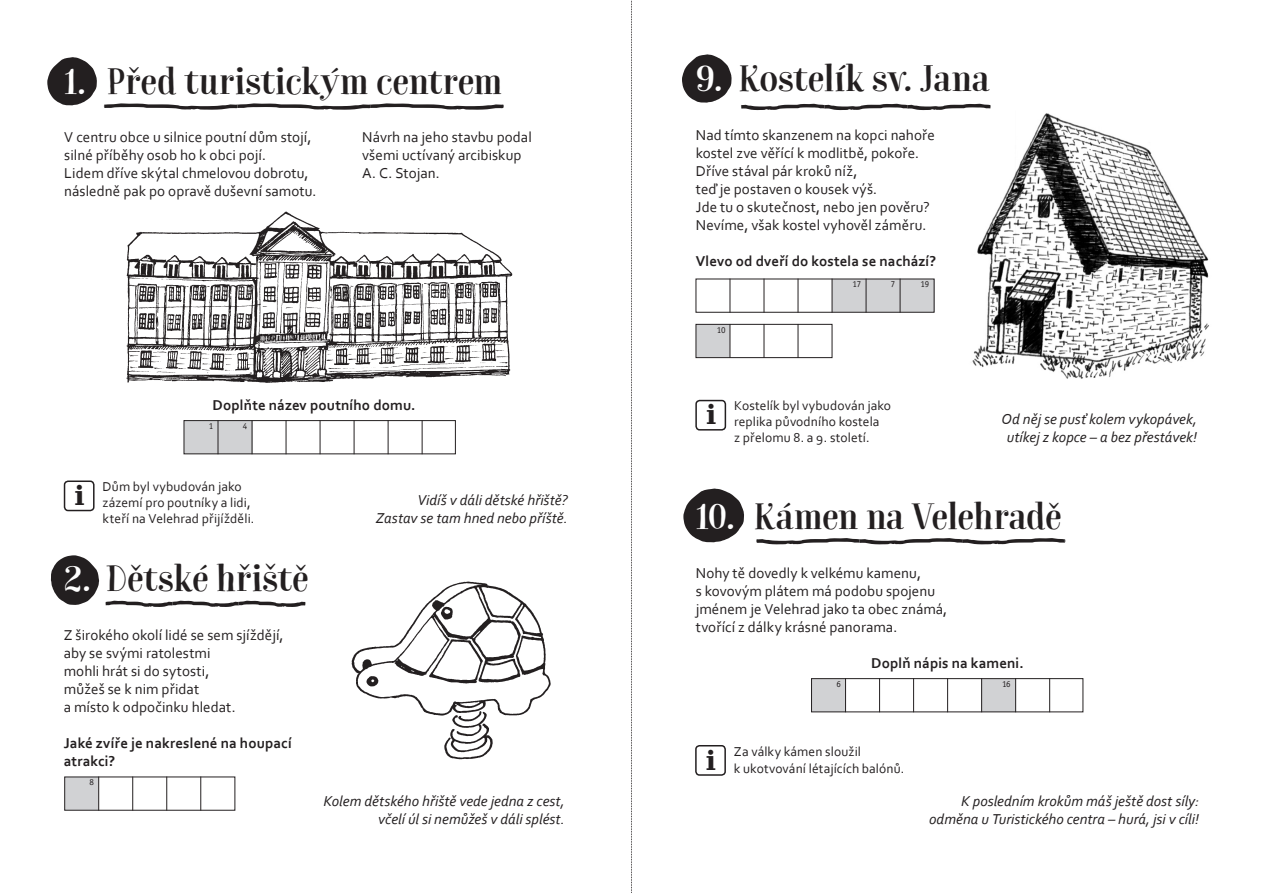
<style>
.page{position:relative;width:1263px;height:893px;background:#fff}
.page>*{position:absolute;margin:0;border:0;box-sizing:border-box;transform-origin:0 0}
.zastávka{font:900 36px "Bach";letter-spacing:-.005em;color:#231f20}
.zastávka-2{font:700 27px "DejaVu Serif";color:#231f20}
.text{font:15px/18px "Corbel";letter-spacing:.005em;color:#231f20}
.text-2{font:italic 15px "Corbel";color:#231f20}
.text-3{font:700 15px/18px "Corbel";letter-spacing:.005em;color:#231f20}
.info{font:13.5px/16.2px "Corbel";letter-spacing:.01em;color:#231f20}
.t1{font:9px "Officina San Itc TEE";letter-spacing:-.035em;color:#231f20}
.s1{color:#fff}
</style>
<div class="page">
<svg style="left:631px;top:0;width:1px;height:893px"></svg>
<img style="left:972px;top:113px;width:237px;height:266px">
<svg style="left:683px;top:488px;width:61px;height:54px"></svg>
<svg style="left:682px;top:54px;width:49px;height:49px"></svg>
<svg style="left:51px;top:555px;width:48px;height:50px"></svg>
<img style="left:351px;top:581px;width:200px;height:179px">
<img style="left:126px;top:211px;width:387px;height:172px">
<div style="left:65px;top:777px;width:34px;height:33px;background:#d1d2d4"></div>
<div style="left:64px;top:777px;width:171px;height:34px;border:1px solid #231f20"></div>
<hr style="left:98px;top:777px;width:1px;height:34px;background:#231f20">
<hr style="left:132px;top:777px;width:1px;height:34px;background:#231f20">
<hr style="left:166px;top:777px;width:1px;height:34px;background:#231f20">
<hr style="left:200px;top:777px;width:1px;height:34px;background:#231f20">
<div style="left:184px;top:421px;width:68px;height:33px;background:#d1d2d4"></div>
<div style="left:184px;top:420px;width:272px;height:34px;border:1px solid #231f20"></div>
<hr style="left:218px;top:420px;width:1px;height:34px;background:#231f20">
<hr style="left:252px;top:420px;width:1px;height:34px;background:#231f20">
<hr style="left:286px;top:420px;width:1px;height:34px;background:#231f20">
<hr style="left:320px;top:420px;width:1px;height:34px;background:#231f20">
<hr style="left:354px;top:420px;width:1px;height:34px;background:#231f20">
<hr style="left:388px;top:420px;width:1px;height:34px;background:#231f20">
<hr style="left:422px;top:420px;width:1px;height:34px;background:#231f20">
<div style="left:981px;top:679px;width:35px;height:33px;background:#d1d2d4"></div>
<div style="left:811px;top:679px;width:35px;height:33px;background:#d1d2d4"></div>
<div style="left:811px;top:678px;width:272px;height:34px;border:1px solid #231f20"></div>
<hr style="left:845px;top:678px;width:1px;height:34px;background:#231f20">
<hr style="left:879px;top:678px;width:1px;height:34px;background:#231f20">
<hr style="left:913px;top:678px;width:1px;height:34px;background:#231f20">
<hr style="left:947px;top:678px;width:1px;height:34px;background:#231f20">
<hr style="left:981px;top:678px;width:1px;height:34px;background:#231f20">
<hr style="left:1015px;top:678px;width:1px;height:34px;background:#231f20">
<hr style="left:1049px;top:678px;width:1px;height:34px;background:#231f20">
<div style="left:832px;top:279px;width:34px;height:33px;background:#d1d2d4"></div>
<div style="left:900px;top:279px;width:34px;height:33px;background:#d1d2d4"></div>
<div style="left:866px;top:279px;width:34px;height:33px;background:#d1d2d4"></div>
<div style="left:696px;top:279px;width:238px;height:34px;border:1px solid #231f20"></div>
<hr style="left:730px;top:279px;width:1px;height:34px;background:#231f20">
<hr style="left:764px;top:279px;width:1px;height:34px;background:#231f20">
<hr style="left:798px;top:279px;width:1px;height:34px;background:#231f20">
<hr style="left:832px;top:279px;width:1px;height:34px;background:#231f20">
<hr style="left:866px;top:279px;width:1px;height:34px;background:#231f20">
<hr style="left:900px;top:279px;width:1px;height:34px;background:#231f20">
<div style="left:696px;top:324px;width:34px;height:33px;background:#d1d2d4"></div>
<div style="left:696px;top:324px;width:136px;height:34px;border:1px solid #231f20"></div>
<hr style="left:730px;top:324px;width:1px;height:34px;background:#231f20">
<hr style="left:764px;top:324px;width:1px;height:34px;background:#231f20">
<hr style="left:798px;top:324px;width:1px;height:34px;background:#231f20">
<svg style="left:47px;top:57px;width:50px;height:48px"></svg>
<svg style="left:104px;top:103px;width:400px;height:7px"></svg>
<svg style="left:106px;top:600px;width:200px;height:7px"></svg>
<svg style="left:741px;top:103px;width:250px;height:8px"></svg>
<svg style="left:756px;top:538px;width:310px;height:7px"></svg>
<div style="left:64px;top:480px;width:31px;height:31px;border:2px solid #231f20;border-radius:4px"></div>
<div style="left:695px;top:400px;width:31px;height:31px;border:2px solid #231f20;border-radius:4px"></div>
<div style="left:695px;top:745px;width:31px;height:31px;border:2px solid #231f20;border-radius:4px"></div>
<p class="zastávka" style="left:64px;top:60px;width:439px"><span class="s1">1.</span> Před turistickým centrem</p>
<p class="text" style="left:64px;top:128px;width:249px">V centru obce u silnice poutní dům stojí,</p>
<p class="text" style="left:64px;top:146px;width:203px">silné příběhy osob ho k obci pojí.</p>
<p class="text" style="left:64px;top:164px;width:246px">Lidem dříve skýtal chmelovou dobrotu,</p>
<p class="text" style="left:64px;top:182px;width:254px">následně pak po opravě duševní samotu.</p>
<p class="text" style="left:362px;top:128px;width:171px">Návrh na jeho stavbu podal všemi uctívaný arcibiskup</p>
<p class="text" style="left:362px;top:164px;width:79px">A. C. Stojan.</p>
<p class="text-3" style="left:213px;top:396px;width:204px">Doplňte název poutního domu.</p>
<p class="t1" style="left:209px;top:421px;width:6px">1</p>
<p class="t1" style="left:243px;top:421px;width:6px">4</p>
<p class="zastávka-2" style="left:74px;top:474px;width:12px">i</p>
<p class="info" style="left:103px;top:478px;width:153px">Dům byl vybudován jako zázemí pro poutníky a lidi, kteří na Velehrad přijížděli.</p>
<p class="zastávka" style="left:64px;top:557px;width:247px"><span class="s1">2.</span> Dětské hřiště</p>
<p class="text" style="left:64px;top:625px;width:221px">Z širokého okolí lidé se sem sjíždějí,</p>
<p class="text" style="left:64px;top:643px;width:148px">aby se svými ratolestmi</p>
<p class="text" style="left:64px;top:661px;width:147px">mohli hrát si do sytosti,</p>
<p class="text" style="left:64px;top:679px;width:137px">můžeš se k nim přidat</p>
<p class="text" style="left:64px;top:697px;width:173px">a místo k odpočinku hledat.</p>
<p class="text-3" style="left:64px;top:733px;width:229px">Jaké zvíře je nakreslené na houpací atrakci?</p>
<p class="t1" style="left:89px;top:777px;width:6px">8</p>
<p class="text-2" style="left:417px;top:491px;width:152px">Vidíš v dáli dětské hřiště?</p>
<p class="text-2" style="left:376px;top:509px;width:193px">Zastav se tam hned nebo příště.</p>
<p class="text-2" style="left:323px;top:792px;width:243px">Kolem dětského hřiště vede jedna z cest,</p>
<p class="text-2" style="left:378px;top:810px;width:188px">včelí úl si nemůžeš v dáli splést.</p>
<p class="zastávka" style="left:696px;top:58px;width:295px"><span class="s1">9.</span> Kostelík sv. Jana</p>
<p class="text" style="left:696px;top:126px;width:241px">Nad tímto skanzenem na kopci nahoře</p>
<p class="text" style="left:696px;top:144px;width:225px">kostel zve věřící k modlitbě, pokoře.</p>
<p class="text" style="left:696px;top:162px;width:163px">Dříve stával pár kroků níž,</p>
<p class="text" style="left:696px;top:180px;width:183px">teď je postaven o kousek výš.</p>
<p class="text" style="left:696px;top:198px;width:235px">Jde tu o skutečnost, nebo jen pověru?</p>
<p class="text" style="left:696px;top:216px;width:232px">Nevíme, však kostel vyhověl záměru.</p>
<p class="text-3" style="left:696px;top:252px;width:242px">Vlevo od dveří do kostela se nachází?</p>
<p class="t1" style="left:717px;top:324px;width:10px">10</p>
<p class="t1" style="left:853px;top:279px;width:10px">17</p>
<p class="t1" style="left:891px;top:279px;width:6px">7</p>
<p class="t1" style="left:920px;top:279px;width:10px">19</p>
<p class="zastávka-2" style="left:706px;top:393px;width:12px">i</p>
<p class="info" style="left:734px;top:397px;width:158px">Kostelík byl vybudován jako replika původního kostela<br>z přelomu 8. a 9. století.</p>
<p class="text-2" style="left:1002px;top:410px;width:197px">Od něj se pusť kolem vykopávek,</p>
<p class="text-2" style="left:1007px;top:428px;width:192px">utíkej z kopce – a bez přestávek!</p>
<p class="zastávka" style="left:696px;top:496px;width:368px"><span class="s1">10.</span> Kámen na Velehradě</p>
<p class="text" style="left:696px;top:564px;width:227px">Nohy tě dovedly k velkému kamenu,</p>
<p class="text" style="left:696px;top:582px;width:241px">s kovovým plátem má podobu spojenu</p>
<p class="text" style="left:696px;top:600px;width:253px">jménem je Velehrad jako ta obec známá,</p>
<p class="text" style="left:696px;top:618px;width:203px">tvořící z dálky krásné panorama.</p>
<p class="text-3" style="left:871px;top:654px;width:154px">Doplň nápis na kameni.</p>
<p class="t1" style="left:836px;top:679px;width:6px">6</p>
<p class="t1" style="left:1002px;top:679px;width:10px">16</p>
<p class="zastávka-2" style="left:706px;top:739px;width:12px">i</p>
<p class="info" style="left:734px;top:743px;width:129px">Za války kámen sloužil</p>
<p class="info" style="left:734px;top:760px;width:172px">k ukotvování létajících balónů.</p>
<p class="text-2" style="left:961px;top:792px;width:239px">K posledním krokům máš ještě dost síly:</p>
<p class="text-2" style="left:929px;top:810px;width:271px">odměna u Turistického centra – hurá, jsi v cíli!</p>
</div>
